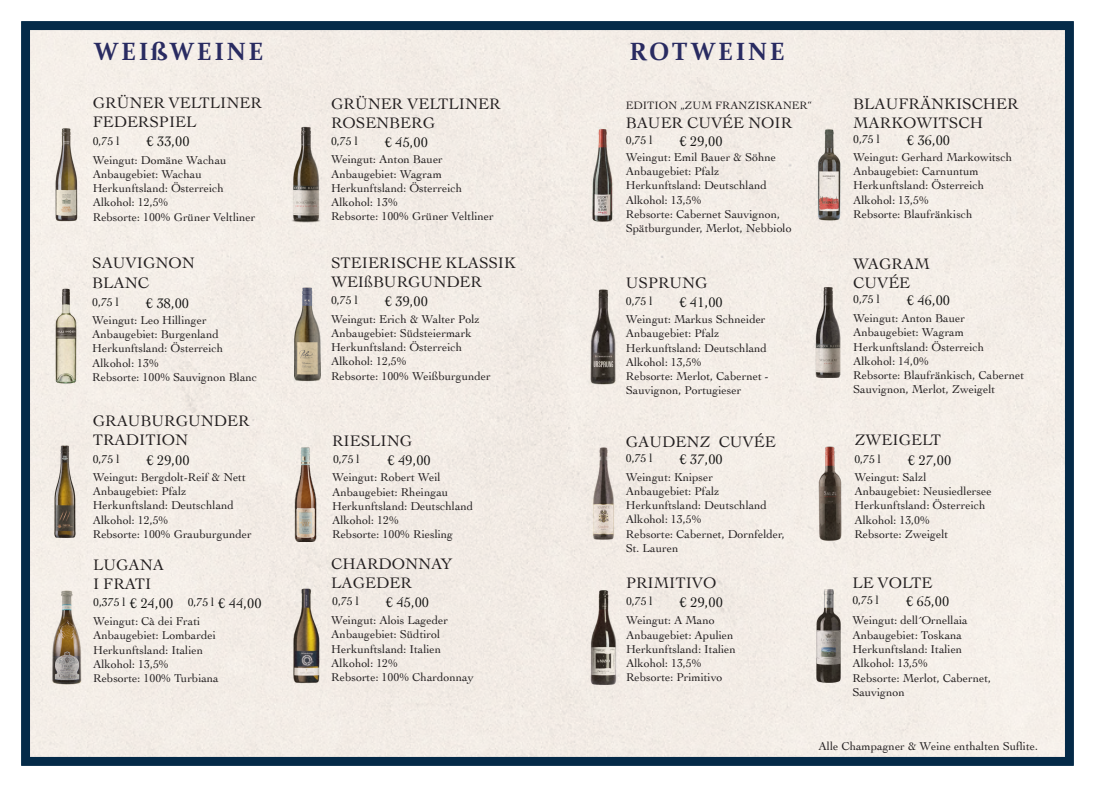
<style>
.page{position:relative;width:1095px;height:787px;background:#fff}
.page>*{position:absolute;margin:0;border:0;box-sizing:border-box;transform-origin:0 0}
.t1{font:700 25px "Constantia";letter-spacing:.11em;color:#292b61}
.t2{font:16px/19.1px "Cochin";color:#231f20}
.t3{font:14.38px "Cochin";color:#141413}
.t4{font:11.88px/14.2px "Cochin";color:#231f20}
.t5{font:11.75px "Cochin";color:#141413}
.t6{font:11.25px "Cochin";color:#231f20}
</style>
<div class="page">
<div style="left:31px;top:31px;width:1033px;height:724px;background:#f3ede6"></div>
<div style="left:21px;top:21px;width:1053px;height:744px;border:9px solid #042a48"></div>
<hr style="left:1094px;top:540px;width:1px;height:44px;background:#231f20">
<p class="t1" style="left:94px;top:34px;width:171px">WEIßWEINE</p>
<p class="t1" style="left:629px;top:34px;width:157px">ROTWEINE</p>
<p class="t2" style="left:93px;top:93px;width:171px">GRÜNER VELTLINER</p>
<p class="t2" style="left:93px;top:112px;width:105px">FEDERSPIEL</p>
<p class="t4" style="left:93px;top:152px;width:135px">Weingut: Domäne Wachau</p>
<p class="t4" style="left:93px;top:166px;width:111px">Anbaugebiet: Wachau</p>
<p class="t4" style="left:93px;top:180px;width:133px">Herkunftsland: Österreich</p>
<p class="t4" style="left:93px;top:195px;width:77px">Alkohol: 12,5%</p>
<p class="t4" style="left:93px;top:209px;width:164px">Rebsorte: 100% Grüner Veltliner</p>
<p class="t5" style="left:93px;top:133px;width:28px">0,75 l</p>
<p class="t3" style="left:146px;top:132px;width:45px">€ 33,00</p>
<p class="t2" style="left:92px;top:253px;width:104px">SAUVIGNON</p>
<p class="t2" style="left:92px;top:272px;width:58px">BLANC</p>
<p class="t4" style="left:92px;top:312px;width:116px">Weingut: Leo Hillinger</p>
<p class="t4" style="left:92px;top:326px;width:128px">Anbaugebiet: Burgenland</p>
<p class="t4" style="left:92px;top:341px;width:133px">Herkunftsland: Österreich</p>
<p class="t4" style="left:92px;top:355px;width:68px">Alkohol: 13%</p>
<p class="t4" style="left:92px;top:369px;width:166px">Rebsorte: 100% Sauvignon Blanc</p>
<p class="t5" style="left:92px;top:294px;width:28px">0,75 l</p>
<p class="t3" style="left:146px;top:293px;width:45px">€ 38,00</p>
<p class="t2" style="left:93px;top:411px;width:158px">GRAUBURGUNDER</p>
<p class="t2" style="left:93px;top:430px;width:97px">TRADITION</p>
<p class="t4" style="left:93px;top:469px;width:155px">Weingut: Bergdolt-Reif &amp; Nett</p>
<p class="t4" style="left:93px;top:483px;width:95px">Anbaugebiet: Pfalz</p>
<p class="t4" style="left:93px;top:498px;width:143px">Herkunftsland: Deutschland</p>
<p class="t4" style="left:93px;top:512px;width:77px">Alkohol: 12,5%</p>
<p class="t4" style="left:93px;top:526px;width:161px">Rebsorte: 100% Grauburgunder</p>
<p class="t5" style="left:93px;top:451px;width:28px">0,75 l</p>
<p class="t3" style="left:146px;top:450px;width:45px">€ 29,00</p>
<p class="t2" style="left:93px;top:554px;width:72px">LUGANA</p>
<p class="t2" style="left:93px;top:573px;width:60px">I FRATI</p>
<p class="t4" style="left:93px;top:613px;width:109px">Weingut: Cà dei Frati</p>
<p class="t4" style="left:93px;top:627px;width:124px">Anbaugebiet: Lombardei</p>
<p class="t4" style="left:93px;top:642px;width:111px">Herkunftsland: Italien</p>
<p class="t4" style="left:93px;top:656px;width:77px">Alkohol: 13,5%</p>
<p class="t4" style="left:93px;top:670px;width:127px">Rebsorte: 100% Turbiana</p>
<p class="t5" style="left:93px;top:594px;width:34px">0,375 l</p>
<p class="t3" style="left:130px;top:593px;width:45px">€ 24,00</p>
<p class="t5" style="left:188px;top:594px;width:28px">0,75 l</p>
<p class="t3" style="left:218px;top:593px;width:45px">€ 44,00</p>
<p class="t2" style="left:331px;top:93px;width:171px">GRÜNER VELTLINER<br>ROSENBERG</p>
<p class="t6" style="left:626px;top:98px;width:188px">EDITION „ZUM FRANZISKANER“</p>
<p class="t2" style="left:626px;top:113px;width:168px">BAUER CUVÉE NOIR</p>
<p class="t2" style="left:853px;top:93px;width:167px">BLAUFRÄNKISCHER</p>
<p class="t2" style="left:853px;top:112px;width:131px">MARKOWITSCH</p>
<p class="t5" style="left:331px;top:133px;width:28px">0,75 l</p>
<p class="t5" style="left:626px;top:132px;width:28px">0,75 l</p>
<p class="t5" style="left:853px;top:132px;width:28px">0,75 l</p>
<p class="t3" style="left:385px;top:133px;width:45px">€ 45,00</p>
<p class="t3" style="left:679px;top:131px;width:45px">€ 29,00</p>
<p class="t3" style="left:907px;top:131px;width:45px">€ 36,00</p>
<p class="t4" style="left:331px;top:152px;width:113px">Weingut: Anton Bauer</p>
<p class="t4" style="left:331px;top:166px;width:112px">Anbaugebiet: Wagram</p>
<p class="t4" style="left:331px;top:180px;width:133px">Herkunftsland: Österreich</p>
<p class="t4" style="left:331px;top:194px;width:68px">Alkohol: 13%</p>
<p class="t4" style="left:331px;top:209px;width:164px">Rebsorte: 100% Grüner Veltliner</p>
<p class="t4" style="left:626px;top:149px;width:152px">Weingut: Emil Bauer &amp; Söhne</p>
<p class="t4" style="left:626px;top:164px;width:95px">Anbaugebiet: Pfalz</p>
<p class="t4" style="left:626px;top:178px;width:143px">Herkunftsland: Deutschland</p>
<p class="t4" style="left:626px;top:192px;width:77px">Alkohol: 13,5%</p>
<p class="t4" style="left:626px;top:206px;width:156px">Rebsorte: Cabernet Sauvignon,</p>
<p class="t4" style="left:626px;top:221px;width:167px">Spätburgunder, Merlot, Nebbiolo</p>
<p class="t4" style="left:853px;top:149px;width:160px">Weingut: Gerhard Markowitsch</p>
<p class="t4" style="left:853px;top:163px;width:127px">Anbaugebiet: Carnuntum</p>
<p class="t4" style="left:853px;top:178px;width:133px">Herkunftsland: Österreich</p>
<p class="t4" style="left:853px;top:192px;width:77px">Alkohol: 13,5%</p>
<p class="t4" style="left:853px;top:206px;width:121px">Rebsorte: Blaufränkisch</p>
<p class="t2" style="left:331px;top:252px;width:186px">STEIERISCHE KLASSIK</p>
<p class="t2" style="left:331px;top:271px;width:153px">WEIßBURGUNDER</p>
<p class="t2" style="left:626px;top:272px;width:83px">USPRUNG</p>
<p class="t2" style="left:853px;top:254px;width:78px">WAGRAM</p>
<p class="t2" style="left:853px;top:273px;width:59px">CUVÉE</p>
<p class="t5" style="left:331px;top:293px;width:28px">0,75 l</p>
<p class="t3" style="left:385px;top:292px;width:45px">€ 39,00</p>
<p class="t5" style="left:626px;top:293px;width:28px">0,75 l</p>
<p class="t3" style="left:679px;top:292px;width:45px">€ 41,00</p>
<p class="t5" style="left:853px;top:291px;width:28px">0,75 l</p>
<p class="t3" style="left:907px;top:290px;width:45px">€ 46,00</p>
<p class="t4" style="left:331px;top:311px;width:150px">Weingut: Erich &amp; Walter Polz</p>
<p class="t4" style="left:331px;top:325px;width:142px">Anbaugebiet: Südsteiermark</p>
<p class="t4" style="left:331px;top:339px;width:133px">Herkunftsland: Österreich</p>
<p class="t4" style="left:331px;top:354px;width:77px">Alkohol: 12,5%</p>
<p class="t4" style="left:331px;top:368px;width:161px">Rebsorte: 100% Weißburgunder</p>
<p class="t4" style="left:626px;top:311px;width:141px">Weingut: Markus Schneider</p>
<p class="t4" style="left:626px;top:326px;width:95px">Anbaugebiet: Pfalz</p>
<p class="t4" style="left:626px;top:340px;width:143px">Herkunftsland: Deutschland</p>
<p class="t4" style="left:626px;top:354px;width:77px">Alkohol: 13,5%</p>
<p class="t4" style="left:626px;top:368px;width:144px">Rebsorte: Merlot, Cabernet -</p>
<p class="t4" style="left:626px;top:383px;width:117px">Sauvignon, Portugieser</p>
<p class="t4" style="left:853px;top:310px;width:113px">Weingut: Anton Bauer</p>
<p class="t4" style="left:853px;top:325px;width:112px">Anbaugebiet: Wagram</p>
<p class="t4" style="left:853px;top:339px;width:133px">Herkunftsland: Österreich</p>
<p class="t4" style="left:853px;top:353px;width:77px">Alkohol: 14,0%</p>
<p class="t4" style="left:853px;top:367px;width:172px">Rebsorte: Blaufränkisch, Cabernet<br>Sauvignon, Merlot, Zweigelt</p>
<p class="t2" style="left:332px;top:431px;width:82px">RIESLING</p>
<p class="t4" style="left:332px;top:470px;width:110px">Weingut: Robert Weil</p>
<p class="t4" style="left:332px;top:484px;width:118px">Anbaugebiet: Rheingau</p>
<p class="t4" style="left:332px;top:498px;width:143px">Herkunftsland: Deutschland</p>
<p class="t4" style="left:332px;top:512px;width:68px">Alkohol: 12%</p>
<p class="t4" style="left:332px;top:527px;width:123px">Rebsorte: 100% Riesling</p>
<p class="t5" style="left:333px;top:451px;width:28px">0,75 l</p>
<p class="t3" style="left:387px;top:451px;width:45px">€ 49,00</p>
<p class="t2" style="left:626px;top:431px;width:151px">GAUDENZ CUVÉE</p>
<p class="t5" style="left:626px;top:450px;width:28px">0,75 l</p>
<p class="t3" style="left:679px;top:449px;width:45px">€ 37,00</p>
<p class="t4" style="left:626px;top:469px;width:89px">Weingut: Knipser</p>
<p class="t4" style="left:626px;top:483px;width:95px">Anbaugebiet: Pfalz</p>
<p class="t4" style="left:626px;top:497px;width:143px">Herkunftsland: Deutschland</p>
<p class="t4" style="left:626px;top:512px;width:77px">Alkohol: 13,5%</p>
<p class="t4" style="left:626px;top:526px;width:161px">Rebsorte: Cabernet, Dornfelder,<br>St. Lauren</p>
<p class="t2" style="left:854px;top:430px;width:88px">ZWEIGELT</p>
<p class="t4" style="left:854px;top:469px;width:74px">Weingut: Salzl</p>
<p class="t4" style="left:854px;top:483px;width:139px">Anbaugebiet: Neusiedlersee</p>
<p class="t4" style="left:854px;top:498px;width:133px">Herkunftsland: Österreich</p>
<p class="t4" style="left:854px;top:512px;width:77px">Alkohol: 13,0%</p>
<p class="t4" style="left:854px;top:526px;width:95px">Rebsorte: Zweigelt</p>
<p class="t5" style="left:854px;top:451px;width:28px">0,75 l</p>
<p class="t3" style="left:908px;top:450px;width:45px">€ 27,00</p>
<p class="t2" style="left:331px;top:553px;width:123px">CHARDONNAY</p>
<p class="t2" style="left:331px;top:572px;width:82px">LAGEDER</p>
<p class="t5" style="left:332px;top:593px;width:28px">0,75 l</p>
<p class="t3" style="left:386px;top:593px;width:45px">€ 45,00</p>
<p class="t4" style="left:331px;top:612px;width:118px">Weingut: Alois Lageder</p>
<p class="t4" style="left:331px;top:627px;width:110px">Anbaugebiet: Südtirol</p>
<p class="t4" style="left:331px;top:641px;width:111px">Herkunftsland: Italien</p>
<p class="t4" style="left:331px;top:655px;width:68px">Alkohol: 12%</p>
<p class="t4" style="left:331px;top:669px;width:144px">Rebsorte: 100% Chardonnay</p>
<p class="t2" style="left:626px;top:572px;width:92px">PRIMITIVO</p>
<p class="t4" style="left:626px;top:613px;width:90px">Weingut: A Mano</p>
<p class="t4" style="left:626px;top:627px;width:109px">Anbaugebiet: Apulien</p>
<p class="t4" style="left:626px;top:641px;width:111px">Herkunftsland: Italien</p>
<p class="t4" style="left:626px;top:655px;width:77px">Alkohol: 13,5%</p>
<p class="t4" style="left:626px;top:670px;width:98px">Rebsorte: Primitivo</p>
<p class="t2" style="left:852px;top:573px;width:81px">LE VOLTE</p>
<p class="t5" style="left:852px;top:592px;width:28px">0,75 l</p>
<p class="t5" style="left:626px;top:593px;width:28px">0,75 l</p>
<p class="t3" style="left:680px;top:593px;width:45px">€ 29,00</p>
<p class="t3" style="left:906px;top:591px;width:45px">€ 65,00</p>
<p class="t4" style="left:852px;top:613px;width:117px">Weingut: dell´Ornellaia</p>
<p class="t4" style="left:852px;top:627px;width:111px">Anbaugebiet: Toskana</p>
<p class="t4" style="left:852px;top:641px;width:111px">Herkunftsland: Italien</p>
<p class="t4" style="left:852px;top:655px;width:77px">Alkohol: 13,5%</p>
<p class="t4" style="left:852px;top:670px;width:140px">Rebsorte: Merlot, Cabernet,</p>
<p class="t4" style="left:852px;top:684px;width:54px">Sauvignon</p>
<p class="t4" style="left:819px;top:738px;width:221px">Alle Champagner &amp; Weine enthalten Suflite.</p>
</div>
